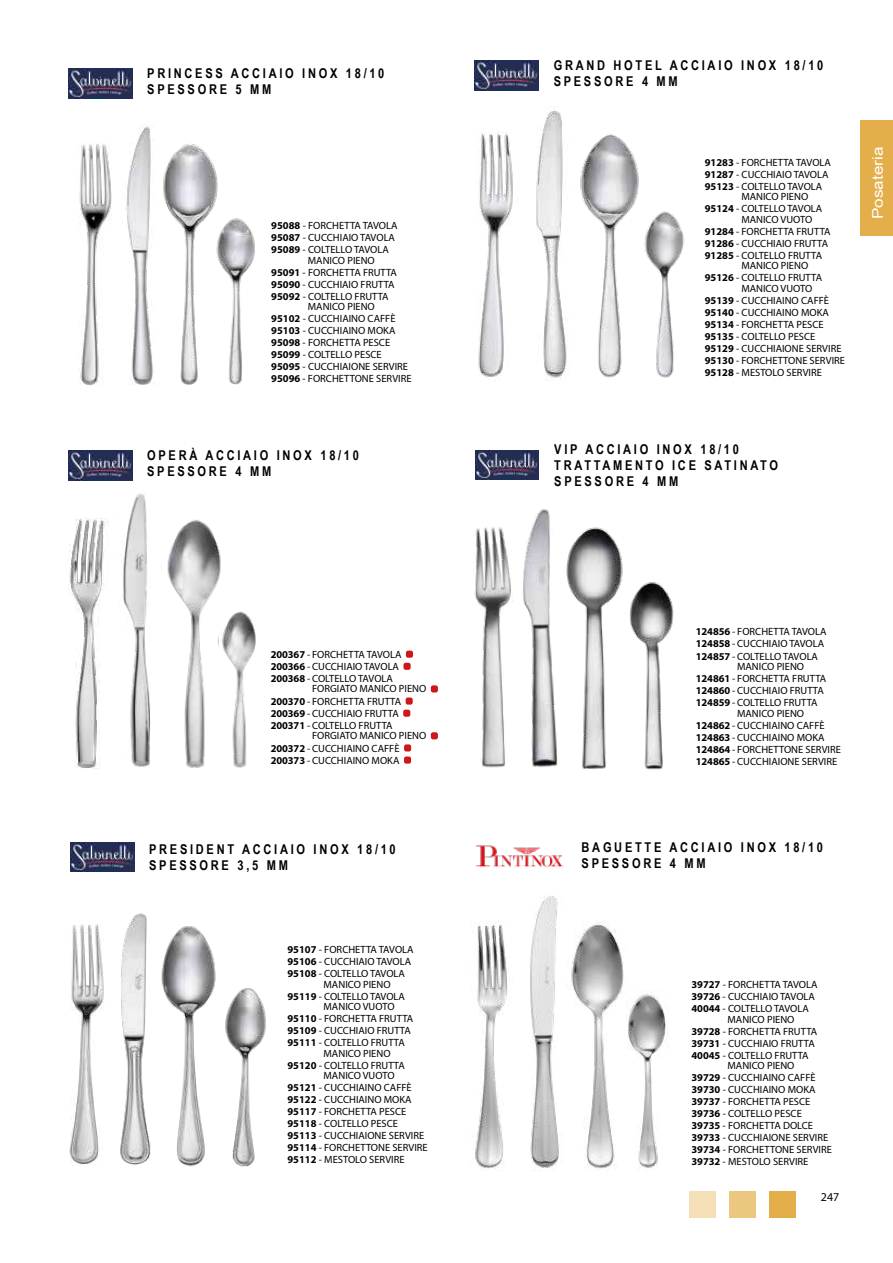
<style>
.page{position:relative;width:893px;height:1263px;background:#fff}
.page>*{position:absolute;margin:0;border:0;box-sizing:border-box;transform-origin:0 0}
.t1{font:14.7px "Arial Narrow";color:#fff;scale:1.43 1}
.t2{font:700 13.5px/16.2px "Arial Narrow";letter-spacing:.2em;color:#000}
.t3{font:12px "Myriad Pro";color:#000}
.t4{font:10.5px/12px "Myriad Pro";color:#000}
.s1{font-weight:700}
</style>
<div class="page">
<img style="left:69px;top:68px;width:63px;height:30px">
<img style="left:475px;top:60px;width:64px;height:30px">
<img style="left:68px;top:450px;width:64px;height:30px">
<img style="left:478px;top:133px;width:35px;height:248px">
<img style="left:79px;top:142px;width:33px;height:243px">
<img style="left:126px;top:125px;width:29px;height:260px">
<img style="left:163px;top:144px;width:55px;height:241px">
<img style="left:211px;top:213px;width:44px;height:172px">
<img style="left:536px;top:110px;width:31px;height:269px">
<img style="left:580px;top:134px;width:59px;height:244px">
<img style="left:644px;top:211px;width:40px;height:167px">
<img style="left:475px;top:450px;width:64px;height:30px">
<div style="left:406px;top:651px;width:7px;height:7px;background:#cd1719;border-radius:2px"></div>
<div style="left:403px;top:663px;width:8px;height:7px;background:#cd1719;border-radius:2px"></div>
<div style="left:431px;top:685px;width:7px;height:7px;background:#cd1719;border-radius:2px"></div>
<div style="left:406px;top:697px;width:7px;height:8px;background:#cd1719;border-radius:2px"></div>
<div style="left:403px;top:710px;width:7px;height:7px;background:#cd1719;border-radius:2px"></div>
<div style="left:431px;top:732px;width:7px;height:7px;background:#cd1719;border-radius:2px"></div>
<div style="left:404px;top:744px;width:7px;height:7px;background:#cd1719;border-radius:2px"></div>
<div style="left:404px;top:756px;width:7px;height:8px;background:#cd1719;border-radius:2px"></div>
<img style="left:629px;top:582px;width:45px;height:188px">
<img style="left:566px;top:527px;width:57px;height:242px">
<img style="left:523px;top:509px;width:35px;height:258px">
<img style="left:475px;top:527px;width:38px;height:241px">
<img style="left:68px;top:467px;width:46px;height:14px">
<img style="left:69px;top:493px;width:152px;height:276px">
<img style="left:216px;top:601px;width:40px;height:168px">
<img style="left:477px;top:845px;width:87px;height:23px">
<img style="left:475px;top:896px;width:191px;height:276px">
<img style="left:69px;top:924px;width:35px;height:242px">
<img style="left:70px;top:842px;width:64px;height:30px">
<img style="left:120px;top:913px;width:31px;height:252px">
<img style="left:161px;top:926px;width:55px;height:241px">
<img style="left:225px;top:988px;width:41px;height:179px">
<div style="left:860px;top:120px;width:33px;height:116px;background:#e4af4a"></div>
<div style="left:690px;top:1191px;width:26px;height:27px;background:#f4dfb7"></div>
<div style="left:729px;top:1191px;width:27px;height:27px;background:#ecc780"></div>
<div style="left:769px;top:1191px;width:26px;height:27px;background:#e4af4a"></div>
<p class="t2" style="left:147px;top:65px;width:239px">PRINCESS ACCIAIO INOX 18/10<br>SPESSORE 5 MM</p>
<p class="t4" style="left:271px;top:220px;width:128px"><span class="s1">95088</span> - FORCHETTA TAVOLA<br><span class="s1">95087</span> - CUCCHIAIO TAVOLA<br><span class="s1">95089</span> - COLTELLO TAVOLA</p>
<p class="t4" style="left:271px;top:254px;width:127px;text-indent:37px">MANICO PIENO<br><span class="s1">95091</span> - FORCHETTA FRUTTA<br><span class="s1">95090</span> - CUCCHIAIO FRUTTA<br><span class="s1">95092</span> - COLTELLO FRUTTA</p>
<p class="t4" style="left:271px;top:301px;width:142px;text-indent:37px">MANICO PIENO<br><span class="s1">95102</span> - CUCCHIAINO CAFFÈ<br><span class="s1">95103</span> - CUCCHIAINO MOKA<br><span class="s1">95098</span> - FORCHETTA PESCE<br><span class="s1">95099</span> - COLTELLO PESCE<br><span class="s1">95095</span> - CUCCHIAIONE SERVIRE<br><span class="s1">95096</span> - FORCHETTONE SERVIRE</p>
<p class="t2" style="left:147px;top:446px;width:213px">OPERÀ ACCIAIO INOX 18/10<br>SPESSORE 4 MM</p>
<p class="t4" style="left:271px;top:648px;width:132px"><span class="s1">200367</span> - FORCHETTA TAVOLA<br><span class="s1">200366</span> - CUCCHIAIO TAVOLA<br><span class="s1">200368</span> - COLTELLO TAVOLA</p>
<p class="t4" style="left:271px;top:683px;width:157px;text-indent:41px">FORGIATO MANICO PIENO<br><span class="s1">200370</span> - FORCHETTA FRUTTA<br><span class="s1">200369</span> - CUCCHIAIO FRUTTA<br><span class="s1">200371</span> - COLTELLO FRUTTA</p>
<p class="t4" style="left:271px;top:730px;width:157px;text-indent:41px">FORGIATO MANICO PIENO<br><span class="s1">200372</span> - CUCCHIAINO CAFFÈ<br><span class="s1">200373</span> - CUCCHIAINO MOKA</p>
<p class="t2" style="left:149px;top:840px;width:248px">PRESIDENT ACCIAIO INOX 18/10<br>SPESSORE 3,5 MM</p>
<p class="t4" style="left:287px;top:943px;width:128px"><span class="s1">95107</span> - FORCHETTA TAVOLA<br><span class="s1">95106</span> - CUCCHIAIO TAVOLA<br><span class="s1">95108</span> - COLTELLO TAVOLA</p>
<p class="t4" style="left:287px;top:978px;width:119px;text-indent:36px">MANICO PIENO<br><span class="s1">95119</span> - COLTELLO TAVOLA</p>
<p class="t4" style="left:287px;top:1000px;width:127px;text-indent:36px">MANICO VUOTO<br><span class="s1">95110</span> - FORCHETTA FRUTTA<br><span class="s1">95109</span> - CUCCHIAIO FRUTTA<br><span class="s1">95111</span> - COLTELLO FRUTTA</p>
<p class="t4" style="left:287px;top:1047px;width:119px;text-indent:36px">MANICO PIENO<br><span class="s1">95120</span> - COLTELLO FRUTTA</p>
<p class="t4" style="left:287px;top:1069px;width:142px;text-indent:36px">MANICO VUOTO<br><span class="s1">95121</span> - CUCCHIAINO CAFFÈ<br><span class="s1">95122</span> - CUCCHIAINO MOKA<br><span class="s1">95117</span> - FORCHETTA PESCE<br><span class="s1">95118</span> - COLTELLO PESCE<br><span class="s1">95113</span> - CUCCHIAIONE SERVIRE<br><span class="s1">95114</span> - FORCHETTONE SERVIRE<br><span class="s1">95112</span> - MESTOLO SERVIRE</p>
<p class="t2" style="left:554px;top:56px;width:271px">GRAND HOTEL ACCIAIO INOX 18/10<br>SPESSORE 4 MM</p>
<p class="t4" style="left:705px;top:156px;width:128px"><span class="s1">91283</span> - FORCHETTA TAVOLA<br><span class="s1">91287</span> - CUCCHIAIO TAVOLA<br><span class="s1">95123</span> - COLTELLO TAVOLA</p>
<p class="t4" style="left:705px;top:191px;width:119px;text-indent:37px">MANICO PIENO<br><span class="s1">95124</span> - COLTELLO TAVOLA</p>
<p class="t4" style="left:705px;top:213px;width:127px;text-indent:37px">MANICO VUOTO<br><span class="s1">91284</span> - FORCHETTA FRUTTA<br><span class="s1">91286</span> - CUCCHIAIO FRUTTA<br><span class="s1">91285</span> - COLTELLO FRUTTA</p>
<p class="t4" style="left:705px;top:260px;width:119px;text-indent:37px">MANICO PIENO<br><span class="s1">95126</span> - COLTELLO FRUTTA</p>
<p class="t4" style="left:705px;top:282px;width:142px;text-indent:37px">MANICO VUOTO<br><span class="s1">95139</span> - CUCCHIAINO CAFFÈ<br><span class="s1">95140</span> - CUCCHIAINO MOKA<br><span class="s1">95134</span> - FORCHETTA PESCE<br><span class="s1">95135</span> - COLTELLO PESCE<br><span class="s1">95129</span> - CUCCHIAIONE SERVIRE<br><span class="s1">95130</span> - FORCHETTONE SERVIRE<br><span class="s1">95128</span> - MESTOLO SERVIRE</p>
<p class="t2" style="left:554px;top:440px;width:225px">VIP ACCIAIO INOX 18/10<br>TRATTAMENTO ICE SATINATO<br>SPESSORE 4 MM</p>
<h1 class="t1" style="left:867px;top:219px;width:52px;rotate:-90deg">Posateria</h1>
<p class="t4" style="left:696px;top:625px;width:132px"><span class="s1">124856</span> - FORCHETTA TAVOLA<br><span class="s1">124858</span> - CUCCHIAIO TAVOLA<br><span class="s1">124857</span> - COLTELLO TAVOLA</p>
<p class="t4" style="left:696px;top:660px;width:132px;text-indent:41px">MANICO PIENO<br><span class="s1">124861</span> - FORCHETTA FRUTTA<br><span class="s1">124860</span> - CUCCHIAIO FRUTTA<br><span class="s1">124859</span> - COLTELLO FRUTTA</p>
<p class="t4" style="left:696px;top:707px;width:147px;text-indent:41px">MANICO PIENO<br><span class="s1">124862</span> - CUCCHIAINO CAFFÈ<br><span class="s1">124863</span> - CUCCHIAINO MOKA<br><span class="s1">124864</span> - FORCHETTONE SERVIRE<br><span class="s1">124865</span> - CUCCHIAIONE SERVIRE</p>
<p class="t2" style="left:582px;top:838px;width:243px">BAGUETTE ACCIAIO INOX 18/10<br>SPESSORE 4 MM</p>
<p class="t4" style="left:691px;top:979px;width:128px"><span class="s1">39727</span> - FORCHETTA TAVOLA<br><span class="s1">39726</span> - CUCCHIAIO TAVOLA<br><span class="s1">40044</span> - COLTELLO TAVOLA</p>
<p class="t4" style="left:691px;top:1013px;width:127px;text-indent:36px">MANICO PIENO<br><span class="s1">39728</span> - FORCHETTA FRUTTA<br><span class="s1">39731</span> - CUCCHIAIO FRUTTA<br><span class="s1">40045</span> - COLTELLO FRUTTA</p>
<p class="t4" style="left:691px;top:1060px;width:142px;text-indent:36px">MANICO PIENO<br><span class="s1">39729</span> - CUCCHIAINO CAFFÈ<br><span class="s1">39730</span> - CUCCHIAINO MOKA<br><span class="s1">39737</span> - FORCHETTA PESCE<br><span class="s1">39736</span> - COLTELLO PESCE<br><span class="s1">39735</span> - FORCHETTA DOLCE<br><span class="s1">39733</span> - CUCCHIAIONE SERVIRE<br><span class="s1">39734</span> - FORCHETTONE SERVIRE<br><span class="s1">39732</span> - MESTOLO SERVIRE</p>
<p class="t3" style="left:821px;top:1190px;width:20px">247</p>
</div>
